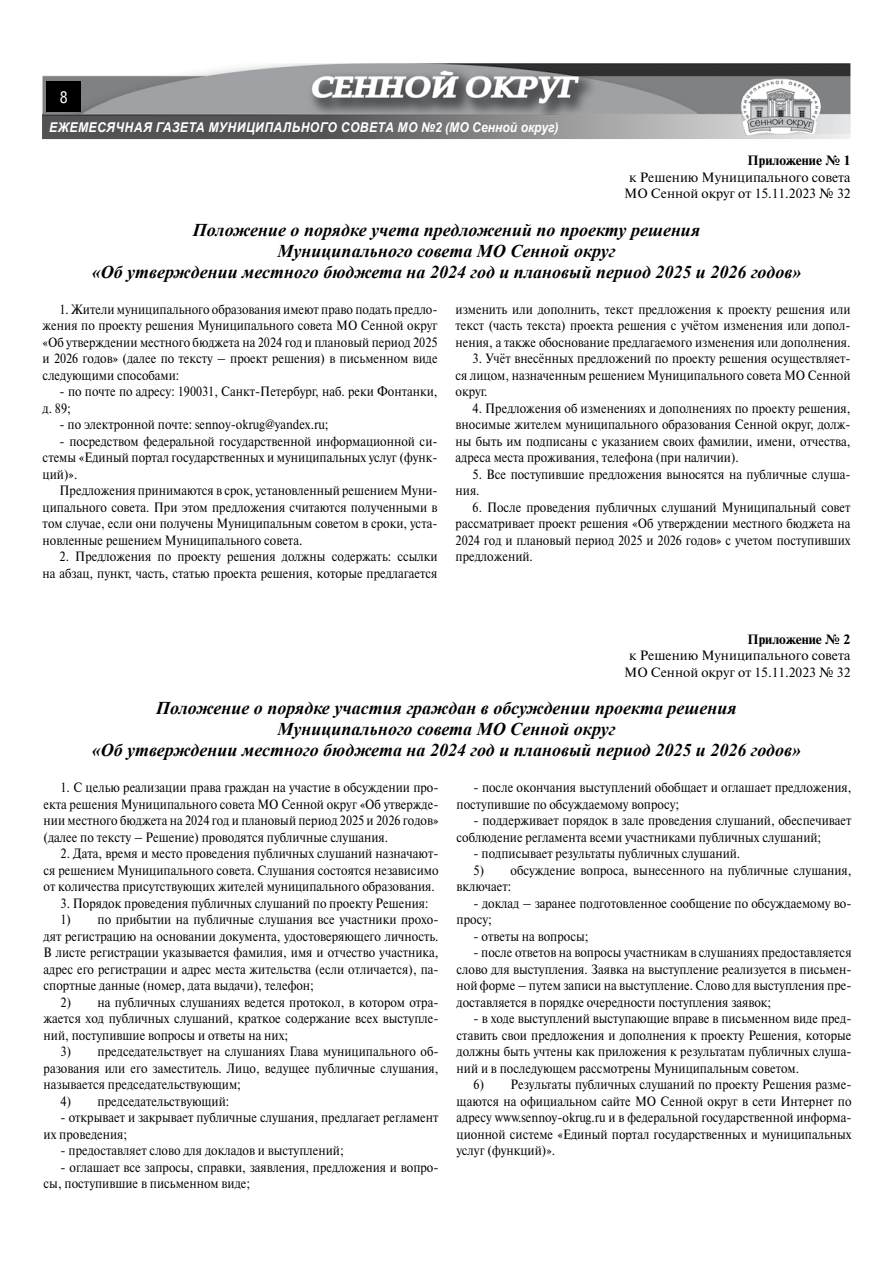
<style>
.page{position:relative;width:893px;height:1263px;background:#fff}
.page>*{position:absolute;margin:0;border:0;box-sizing:border-box;transform-origin:0 0}
.t1{font:italic 700 18px/21px "Times New Roman";color:#000;text-align:center}
.t2{font:16.5px "Helios Cond";color:#fff}
.t3{font:13.5px/16.5px "Newton C";color:#000;text-align:justify;scale:.9 1}
.t4{font:13.5px/16.5px "Newton C";color:#000;text-align:center}
.t5{font:italic 700 13.5px "Arial";letter-spacing:.035em;color:#fff;scale:.9 1}
.t6{font:700 13.5px "Newton C";color:#000}
</style>
<div class="page">
<svg style="left:42px;top:114px;width:809px;height:25px;background:#868688"></svg>
<img style="left:43px;top:63px;width:807px;height:72px">
<div style="left:46px;top:81px;width:35px;height:30px;background:#000"></div>
<p class="t2" style="left:60px;top:87px;width:9px">8</p>
<p class="t5" style="left:49px;top:119px;width:567px">Ежемесячная газета Муниципального совета МО №2 (МО Сенной округ)</p>
<p class="t6" style="left:748px;top:153px;width:104px">Приложение № 1</p>
<p class="t4" style="left:624px;top:169px;width:228px">к Решению Муниципального совета<br>МО Сенной округ от 15.11.2023 № 32</p>
<h1 class="t1" style="left:92px;top:219px;width:711px">Положение о порядке учета предложений по проекту решения<br>Муниципального совета МО Сенной округ<br>«Об утверждении местного бюджета на 2024 год и плановый период 2025 и 2026 годов»</h1>
<p class="t3" style="left:43px;top:301px;width:440px;text-indent:17px">1. Жители муниципального образования имеют право подать предло&shy;жения по проекту решения Муниципального совета МО Сенной округ «Об утверждении местного бюджета на 2024 год и плановый период 2025 и 2026 годов» (далее по тексту – проект решения) в письменном виде следующими способами:</p>
<p class="t3" style="left:43px;top:383px;width:440px;text-indent:17px">- по почте по адресу: 190031, Санкт-Петербург, наб. реки Фонтанки, д. 89;</p>
<p class="t3" style="left:60px;top:416px;width:300px">- по электронной почте: sennoy-okrug@yandex.ru;</p>
<p class="t3" style="left:43px;top:433px;width:440px;text-indent:17px">- посредством федеральной государственной информационной си&shy;стемы «Единый портал государственных и муниципальных услуг (функ&shy;ций)».</p>
<p class="t3" style="left:43px;top:482px;width:440px;text-indent:17px">Предложения принимаются в срок, установленный решением Муни&shy;ципального совета. При этом предложения считаются полученными в том случае, если они получены Муниципальным советом в сроки, уста&shy;новленные решением Муниципального совета.</p>
<p class="t3" style="left:43px;top:548px;width:440px;text-align:right">2. Предложения по проекту решения должны содержать: ссылки<br>на абзац, пункт, часть, статью проекта решения, которые предлагается</p>
<p class="t3" style="left:456px;top:301px;width:440px">изменить или дополнить, текст предложения к проекту решения или текст (часть текста) проекта решения с учётом изменения или допол&shy;нения, а также обоснование предлагаемого изменения или дополнения.</p>
<p class="t3" style="left:456px;top:350px;width:440px;text-indent:17px">3. Учёт внесённых предложений по проекту решения осуществляет&shy;ся лицом, назначенным решением Муниципального совета МО Сенной округ.</p>
<p class="t3" style="left:456px;top:400px;width:440px;text-indent:17px">4. Предложения об изменениях и дополнениях по проекту решения, вносимые жителем муниципального образования Сенной округ, долж&shy;ны быть им подписаны с указанием своих фамилии, имени, отчества, адреса места проживания, телефона (при наличии).</p>
<p class="t3" style="left:456px;top:466px;width:440px;text-indent:17px">5. Все поступившие предложения выносятся на публичные слуша&shy;ния.</p>
<p class="t3" style="left:456px;top:499px;width:440px;text-indent:17px">6. После проведения публичных слушаний Муниципальный совет рассматривает проект решения «Об утверждении местного бюджета на 2024 год и плановый период 2025 и 2026 годов» с учетом поступивших предложений.</p>
<p class="t6" style="left:747px;top:632px;width:104px">Приложение № 2</p>
<p class="t4" style="left:624px;top:647px;width:228px">к Решению Муниципального совета<br>МО Сенной округ от 15.11.2023 № 32</p>
<h1 class="t1" style="left:92px;top:697px;width:711px">Положение о порядке участия граждан в обсуждении проекта решения<br>Муниципального совета МО Сенной округ<br>«Об утверждении местного бюджета на 2024 год и плановый период 2025 и 2026 годов»</h1>
<p class="t3" style="left:44px;top:779px;width:440px;text-indent:17px">1. С целью реализации права граждан на участие в обсуждении про&shy;екта решения Муниципального совета МО Сенной округ «Об утвержде&shy;нии местного бюджета на 2024 год и плановый период 2025 и 2026 годов» (далее по тексту – Решение) проводятся публичные слушания.</p>
<p class="t3" style="left:44px;top:845px;width:440px;text-indent:17px">2. Дата, время и место проведения публичных слушаний назначают&shy;ся решением Муниципального совета. Слушания состоятся независимо от количества присутствующих жителей муниципального образования.</p>
<p class="t3" style="left:61px;top:895px;width:410px">3. Порядок проведения публичных слушаний по проекту Решения:</p>
<p class="t3" style="left:44px;top:911px;width:440px;text-indent:17px">1) по прибытии на публичные слушания все участники прохо&shy;дят регистрацию на основании документа, удостоверяющего личность.<br>В листе регистрации указывается фамилия, имя и отчество участника, адрес его регистрации и адрес места жительства (если отличается), па&shy;спортные данные (номер, дата выдачи), телефон;</p>
<p class="t3" style="left:44px;top:994px;width:440px;text-indent:17px">2) на публичных слушаниях ведется протокол, в котором отра&shy;жается ход публичных слушаний, краткое содержание всех выступле&shy;ний, поступившие вопросы и ответы на них;</p>
<p class="t3" style="left:44px;top:1043px;width:440px;text-indent:17px">3) председательствует на слушаниях Глава муниципального об&shy;разования или его заместитель. Лицо, ведущее публичные слушания, называется председательствующим;</p>
<p class="t3" style="left:61px;top:1093px;width:189px">4) председательствующий:</p>
<p class="t3" style="left:44px;top:1109px;width:440px;text-indent:17px">- открывает и закрывает публичные слушания, предлагает регламент их проведения;</p>
<p class="t3" style="left:61px;top:1142px;width:316px">- предоставляет слово для докладов и выступлений;</p>
<p class="t3" style="left:44px;top:1159px;width:440px;text-indent:17px">- оглашает все запросы, справки, заявления, предложения и вопро&shy;сы, поступившие в письменном виде;</p>
<p class="t3" style="left:457px;top:779px;width:440px;text-indent:17px">- после окончания выступлений обобщает и оглашает предложения, поступившие по обсуждаемому вопросу;</p>
<p class="t3" style="left:457px;top:812px;width:440px;text-indent:17px">- поддерживает порядок в зале проведения слушаний, обеспечивает соблюдение регламента всеми участниками публичных слушаний;</p>
<p class="t3" style="left:474px;top:845px;width:298px">- подписывает результаты публичных слушаний.</p>
<p class="t3" style="left:457px;top:862px;width:440px;text-indent:17px">5) обсуждение вопроса, вынесенного на публичные слушания, включает:</p>
<p class="t3" style="left:457px;top:895px;width:440px;text-indent:17px">- доклад – заранее подготовленное сообщение по обсуждаемому во&shy;просу;</p>
<p class="t3" style="left:474px;top:928px;width:129px">- ответы на вопросы;</p>
<p class="t3" style="left:457px;top:944px;width:440px;text-indent:17px">- после ответов на вопросы участникам в слушаниях предоставляется слово для выступления. Заявка на выступление реализуется в письмен&shy;ной форме – путем записи на выступление. Слово для выступления пре&shy;доставляется в порядке очередности поступления заявок;</p>
<p class="t3" style="left:457px;top:1010px;width:440px;text-indent:17px">- в ходе выступлений выступающие вправе в письменном виде пред&shy;ставить свои предложения и дополнения к проекту Решения, которые должны быть учтены как приложения к результатам публичных слуша&shy;ний и в последующем рассмотрены Муниципальным советом.</p>
<p class="t3" style="left:457px;top:1076px;width:440px;text-indent:17px">6) Результаты публичных слушаний по проекту Решения разме&shy;щаются на официальном сайте МО Сенной округ в сети Интернет по адресу www.sennoy-okrug.ru и в федеральной государственной информа&shy;ционной системе «Единый портал государственных и муниципальных услуг (функций)».</p>
</div>
